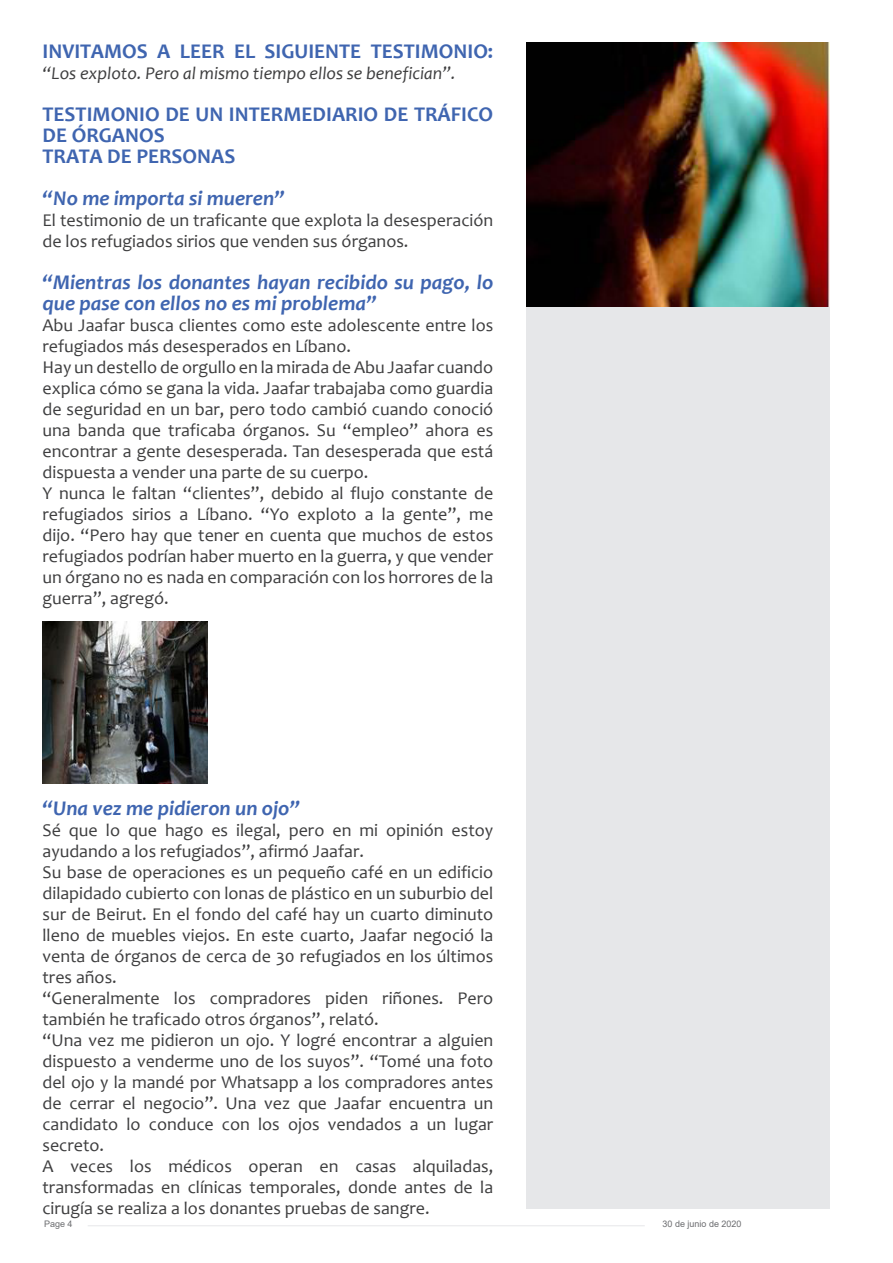
<style>
.page{position:relative;width:893px;height:1263px;background:#fff}
.page>*{position:absolute;margin:0;border:0;box-sizing:border-box;transform-origin:0 0}
.t1{font:italic 700 21px/21px "Candara";color:#3f65b0}
.t2{font:700 21px/21px "Candara";color:#3f65b0}
.t3{font:18px/21px "Candara";color:#3e3e3f}
.t4{font:italic 18px "Candara";color:#3e3e3f}
.t5{font:9px "Arial";color:#6c6d70}
</style>
<div class="page">
<hr style="left:88px;top:1225px;width:557px;height:1px;background:#e6e7e9">
<div style="left:526px;top:182px;width:303px;height:1026px;background:#e6e7e9"></div>
<img style="left:526px;top:43px;width:303px;height:263px">
<img style="left:43px;top:622px;width:165px;height:161px">
<p class="t2" style="left:43px;top:40px;width:452px">INVITAMOS A LEER EL SIGUIENTE TESTIMONIO:</p>
<p class="t4" style="left:43px;top:62px;width:415px">“Los exploto. Pero al mismo tiempo ellos se benefician”.</p>
<p class="t2" style="left:43px;top:103px;width:452px">TESTIMONIO DE UN INTERMEDIARIO DE TRÁFICO<br>DE ÓRGANOS<br>TRATA DE PERSONAS</p>
<p class="t1" style="left:43px;top:187px;width:244px">“No me importa si mueren”</p>
<p class="t3" style="left:43px;top:209px;width:452px">El testimonio de un traficante que explota la desesperación de los refugiados sirios que venden sus órganos.</p>
<p class="t1" style="left:43px;top:271px;width:452px">“Mientras los donantes hayan recibido su pago, lo que pase con ellos no es mi problema”</p>
<p class="t3" style="left:43px;top:314px;width:452px">Abu Jaafar busca clientes como este adolescente entre los refugiados más desesperados en Líbano.<br>Hay un destello de orgullo en la mirada de Abu Jaafar cuando explica cómo se gana la vida. Jaafar trabajaba como guardia de seguridad en un bar, pero todo cambió cuando conoció una banda que traficaba órganos. Su “empleo” ahora es encontrar a gente desesperada. Tan desesperada que está dispuesta a vender una parte de su cuerpo.<br>Y nunca le faltan “clientes”, debido al flujo constante de refugiados sirios a Líbano. “Yo exploto a la gente”, me dijo. “Pero hay que tener en cuenta que muchos de estos refugiados podrían haber muerto en la guerra, y que vender un órgano no es nada en comparación con los horrores de la guerra”, agregó.</p>
<p class="t1" style="left:43px;top:797px;width:259px">“Una vez me pidieron un ojo”</p>
<p class="t3" style="left:43px;top:819px;width:452px">Sé que lo que hago es ilegal, pero en mi opinión estoy ayudando a los refugiados”, afirmó Jaafar.<br>Su base de operaciones es un pequeño café en un edificio dilapidado cubierto con lonas de plástico en un suburbio del sur de Beirut. En el fondo del café hay un cuarto diminuto lleno de muebles viejos. En este cuarto, Jaafar negoció la venta de órganos de cerca de 30 refugiados en los últimos tres años.<br>“Generalmente los compradores piden riñones. Pero también he traficado otros órganos”, relató.<br>“Una vez me pidieron un ojo. Y logré encontrar a alguien dispuesto a venderme uno de los suyos”. “Tomé una foto del ojo y la mandé por Whatsapp a los compradores antes de cerrar el negocio”. Una vez que Jaafar encuentra un candidato lo conduce con los ojos vendados a un lugar secreto.<br>A veces los médicos operan en casas alquiladas, transformadas en clínicas temporales, donde antes de la cirugía se realiza a los donantes pruebas de sangre.</p>
<p class="t5" style="left:44px;top:1218px;width:30px">Page 4</p>
<p class="t5" style="left:662px;top:1218px;width:81px">30 de junio de 2020</p>
</div>
